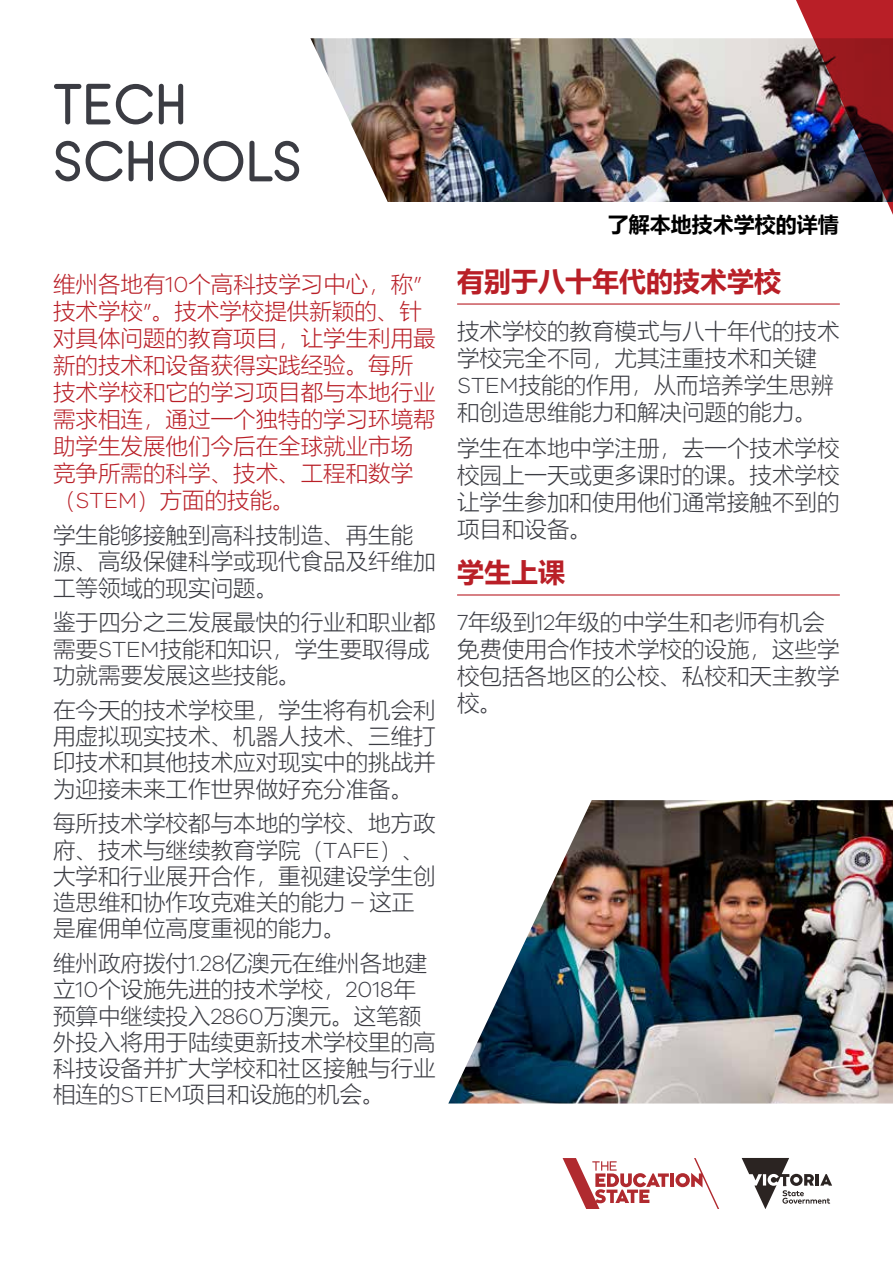
<style>
.page{position:relative;width:893px;height:1263px;background:#fff}
.page>*{position:absolute;margin:0;border:0;box-sizing:border-box;transform-origin:0 0}
.t1{font:700 27px "Microsoft Ya Hei";color:#b91f27}
.t2{font:300 22.5px/26.2px "Microsoft Ya Hei";color:#3b3c43}
.t3{font:300 22.5px/27px "Microsoft Ya Hei";color:#b91f27}
.t4{font:700 21px "Microsoft Ya Hei";color:#000}
.s1{font-family:"VIC"}
</style>
<div class="page">
<img style="left:310px;top:38px;width:482px;height:164px">
<svg style="left:55px;top:141px;width:25px;height:40px"></svg>
<svg style="left:86px;top:141px;width:36px;height:40px"></svg>
<svg style="left:129px;top:141px;width:24px;height:40px"></svg>
<svg style="left:159px;top:141px;width:84px;height:40px"></svg>
<svg style="left:249px;top:141px;width:50px;height:40px"></svg>
<svg style="left:54px;top:84px;width:99px;height:40px"></svg>
<svg style="left:159px;top:84px;width:24px;height:40px"></svg>
<svg style="left:742px;top:1158px;width:90px;height:51px"></svg>
<hr style="left:670px;top:1173px;width:4px;height:14px;background:#b02a2f">
<svg style="left:675px;top:1158px;width:44px;height:51px"></svg>
<svg style="left:563px;top:1158px;width:106px;height:51px"></svg>
<img style="left:792px;top:0;width:101px;height:215px">
<hr style="left:457px;top:303px;width:383px;height:2px;background:#b91f27">
<hr style="left:457px;top:594px;width:383px;height:1px;background:#b91f27">
<img style="left:448px;top:800px;width:445px;height:303px">
<p class="t3" style="left:53px;top:270px;width:384px">维州各地有<span class="s1">10</span>个高科技学习中心，称<span class="s1">”</span>技术学校<span class="s1">”</span>。技术学校提供新颖的、针对具体问题的教育项目，让学生利用最新的技术和设备获得实践经验。每所技术学校和它的学习项目都与本地行业需求相连，通过一个独特的学习环境帮助学生发展他们今后在全球就业市场竞争所需的科学、技术、工程和数学（<span class="s1">STEM</span>）方面的技能。</p>
<p class="t2" style="left:53px;top:521px;width:384px">学生能够接触到高科技制造、再生能源、高级保健科学或现代食品及纤维加工等领域的现实问题。</p>
<p class="t2" style="left:53px;top:609px;width:384px">鉴于四分之三发展最快的行业和职业都需要<span class="s1">STEM</span>技能和知识，学生要取得成功就需要发展这些技能。</p>
<p class="t2" style="left:53px;top:696px;width:384px;text-align:justify">在今天的技术学校里，学生将有机会利用虚拟现实技术、机器人技术、三维打印技术和其他技术应对现实中的挑战并为迎接未来工作世界做好充分准备。</p>
<p class="t2" style="left:53px;top:809px;width:384px">每所技术学校都与本地的学校、地方政府、技术与继续教育学院（<span class="s1">TAFE</span>）、大学和行业展开合作，重视建设学生创造思维和协作攻克难关的能力 – 这正是雇佣单位高度重视的能力。</p>
<p class="t2" style="left:53px;top:949px;width:384px">维州政府拨付<span class="s1">1.28</span>亿澳元在维州各地建立<span class="s1">10</span>个设施先进的技术学校，<span class="s1">2018</span>年预算中继续投入<span class="s1">2860</span>万澳元。这笔额外投入将用于陆续更新技术学校里的高科技设备并扩大学校和社区接触与行业相连的<span class="s1">STEM</span>项目和设施的机会。</p>
<p class="t4" style="left:608px;top:209px;width:233px">了解本地技术学校的详情</p>
<p class="t1" style="left:457px;top:262px;width:325px">有别于八十年代的技术学校</p>
<p class="t2" style="left:457px;top:317px;width:384px;line-height:27px">技术学校的教育模式与八十年代的技术学校完全不同，尤其注重技术和关键<br><span class="s1">STEM</span>技能的作用，从而培养学生思辨和创造思维能力和解决问题的能力。</p>
<p class="t2" style="left:457px;top:433px;width:384px;line-height:27px;text-align:justify">学生在本地中学注册，去一个技术学校校园上一天或更多课时的课。技术学校让学生参加和使用他们通常接触不到的项目和设备。</p>
<p class="t1" style="left:457px;top:553px;width:109px">学生上课</p>
<p class="t2" style="left:457px;top:608px;width:384px;line-height:27px"><span class="s1">7</span>年级到<span class="s1">12</span>年级的中学生和老师有机会免费使用合作技术学校的设施，这些学校包括各地区的公校、私校和天主教学校。</p>
</div>
